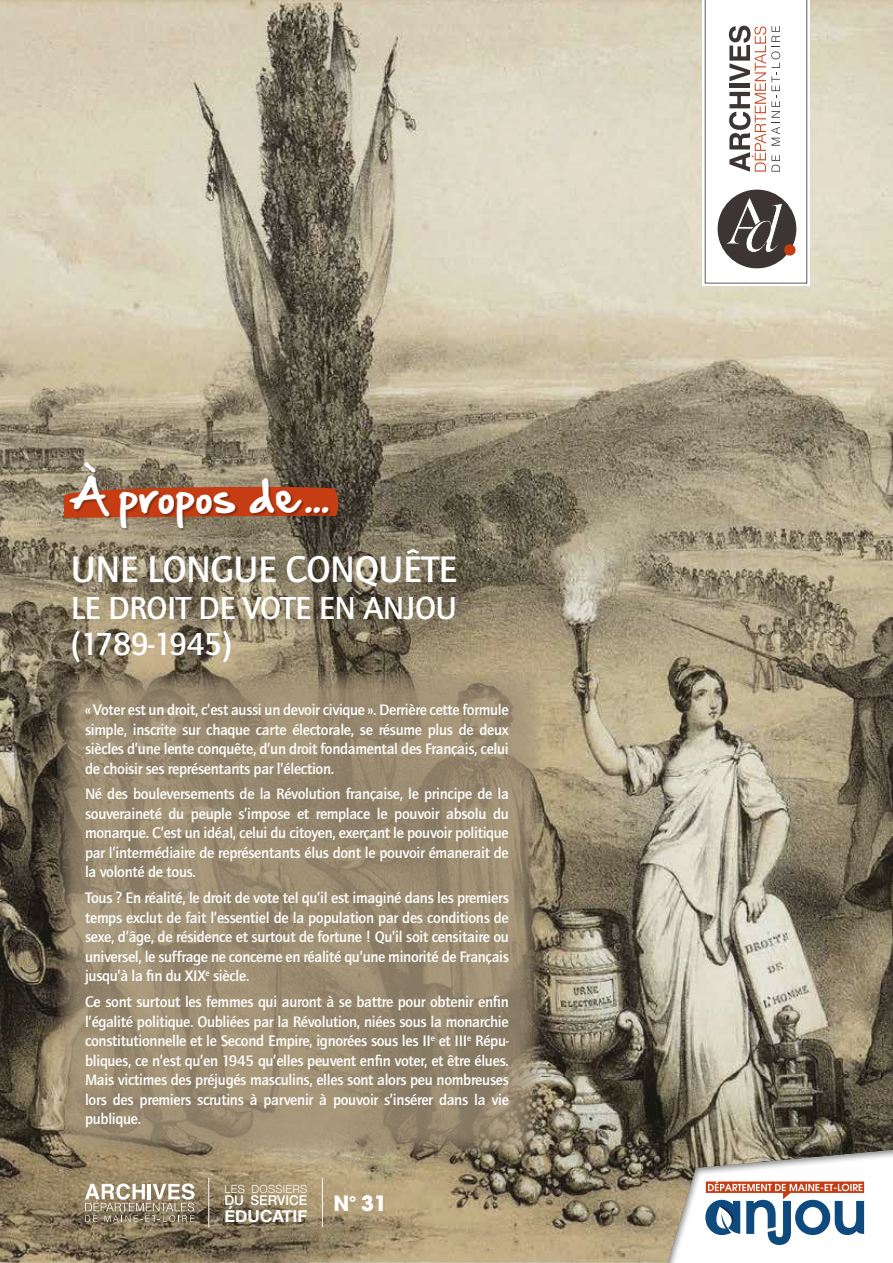
<style>
.page{position:relative;width:893px;height:1263px;background:#fff}
.page>*{position:absolute;margin:0;border:0;box-sizing:border-box;transform-origin:0 0}
.t1{font:41.1px "Hand Of Sean";color:#fff}
.t2{font:700 38.25px "Quay Itc T";letter-spacing:-.015em;color:#fff}
.t3{font:700 33px/36px "Quay Itc T";letter-spacing:-.015em;color:#fff}
.t4{font:700 21px "Avant Garde";color:#fff}
.t5{font:700 16.65px "Helvetica Neue";color:#fff}
.t6{font:700 15.75px/19.5px "Quay Itc T";letter-spacing:-.02em;color:#fff;text-align:justify}
.t7{font:500 13.5px "Helvetica Neue";color:#fff}
.t8{font:300 11.25px "Helvetica Neue";letter-spacing:.025em;color:#fff}
</style>
<div class="page">
<img style="left:0;top:0;width:893px;height:1263px">
<svg style="left:64px;top:485px;width:277px;height:33px"></svg>
<svg style="left:57px;top:672px;width:483px;height:482px;background:#97896e"></svg>
<div style="left:69px;top:462px;width:263px;height:70px;background:#000;opacity:.35"></div>
<svg style="left:85px;top:1183px;width:110px;height:39px"></svg>
<hr style="left:208px;top:1178px;width:1px;height:49px;background:#fff">
<hr style="left:322px;top:1178px;width:1px;height:49px;background:#fff">
<div style="left:702px;top:0;width:108px;height:286px;background:#fff"></div>
<hr style="left:705px;top:0;width:1px;height:283px;background:#5e5e5d">
<hr style="left:705px;top:283px;width:102px;height:1px;background:#5e5e5d">
<hr style="left:806px;top:0;width:1px;height:283px;background:#5e5e5d">
<div style="left:718px;top:190px;width:78px;height:78px;background:#3d3435;border-radius:50%"></div>
<div style="left:784px;top:244px;width:11px;height:12px;background:#c73d13;border-radius:50%"></div>
<svg style="left:726px;top:198px;width:57px;height:55px"></svg>
<svg style="left:729px;top:26px;width:51px;height:146px"></svg>
<div style="left:660px;top:1146px;width:233px;height:117px;background:#000;opacity:.5"></div>
<svg style="left:661px;top:1148px;width:232px;height:115px"></svg>
<h1 class="t1" style="left:73px;top:459px;width:258px">À propos de...</h1>
<h2 class="t2" style="left:71px;top:547px;width:388px">UNE LONGUE CONQUÊTE</h2>
<h3 class="t3" style="left:71px;top:589px;width:388px">LE DROIT DE VOTE EN ANJOU (1789-1945)</h3>
<p class="t6" style="left:85px;top:700px;width:425px">« Voter est un droit, c’est aussi un devoir civique ». Derrière cette formule simple, inscrite sur chaque carte électorale, se résume plus de deux siècles d’une lente conquête, d’un droit fondamental des Français, celui de choisir ses représentants par l’élection.</p>
<p class="t6" style="left:85px;top:784px;width:425px">Né des bouleversements de la Révolution française, le principe de la souveraineté du peuple s’impose et remplace le pouvoir absolu du monarque. C’est un idéal, celui du citoyen, exerçant le pouvoir politique par l’intermédiaire de représentants élus dont le pouvoir émanerait de la volonté de tous.</p>
<p class="t6" style="left:85px;top:888px;width:425px">Tous ? En réalité, le droit de vote tel qu’il est imaginé dans les premiers temps exclut de fait l’essentiel de la population par des conditions de sexe, d’âge, de résidence et surtout de fortune ! Qu’il soit censitaire ou universel, le suffrage ne concerne en réalité qu’une minorité de Français jusqu’à la fin du XIX<sup>e</sup> siècle.</p>
<p class="t6" style="left:85px;top:992px;width:425px">Ce sont surtout les femmes qui auront à se battre pour obtenir enfin l’égalité politique. Oubliées par la Révolution, niées sous la monarchie constitutionnelle et le Second Empire, ignorées sous les II<sup>e</sup> et III<sup>e</sup> Répu&shy;bliques, ce n’est qu’en 1945 qu’elles peuvent enfin voter, et être élues.<br>Mais victimes des préjugés masculins, elles sont alors peu nombreuses lors des premiers scrutins à parvenir à pouvoir s’insérer dans la vie publique.</p>
<p class="t8" style="left:224px;top:1179px;width:84px">LES DOSSIERS</p>
<p class="t7" style="left:224px;top:1190px;width:84px">DU SERVICE</p>
<p class="t5" style="left:224px;top:1203px;width:84px">ÉDUCATIF</p>
<h3 class="t4" style="left:333px;top:1190px;width:55px">N° 31</h3>
</div>
